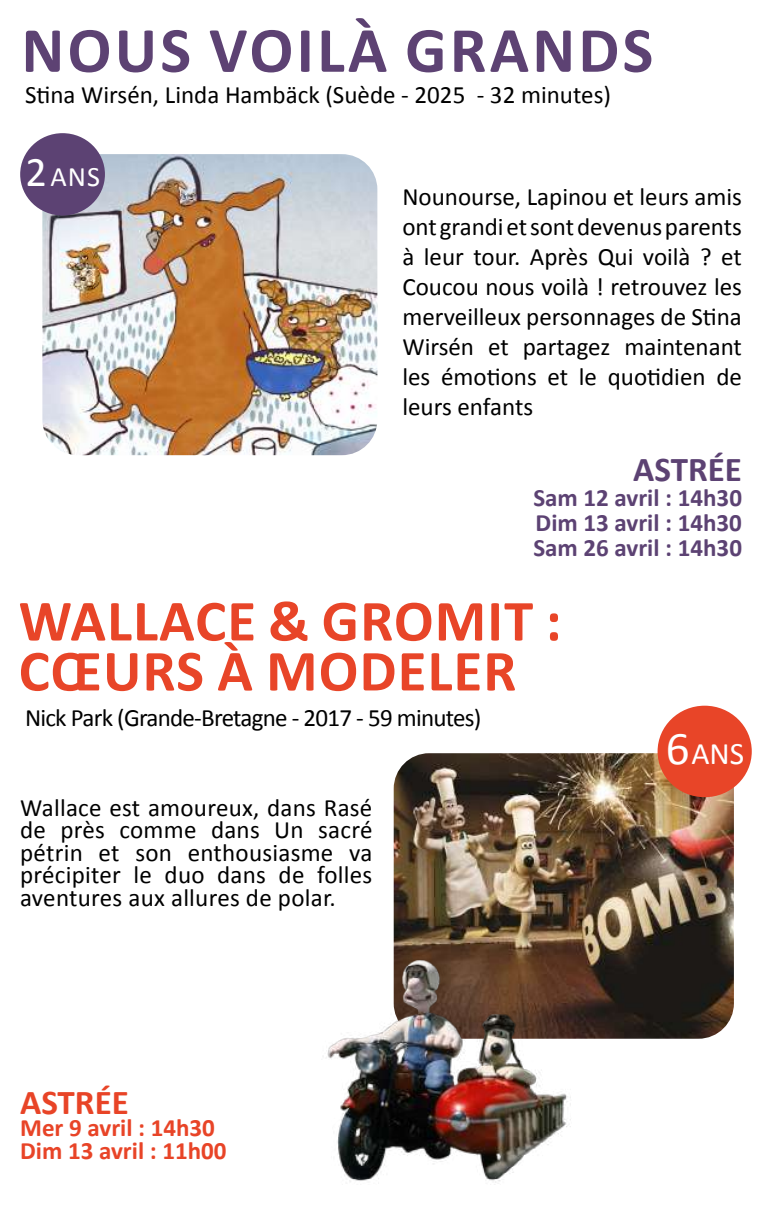
<style>
.page{position:relative;width:759px;height:1205px;background:#fff}
.page>*{position:absolute;margin:0;border:0;box-sizing:border-box;transform-origin:0 0}
.t1{font:700 65px "Calibri";letter-spacing:.05em;color:#5d4273}
.t2{font:700 58.75px/50px "Calibri";letter-spacing:.02em;color:#e84528}
.t3{font:700 35px "Calibri";color:#5c4273}
.t4{font:700 35px "Calibri";color:#e84427}
.t5{font:31.25px "Calibri";color:#fff}
.t6{font:28.25px "Calibri";color:#fff}
.t7{font:25px/30px "Calibri";color:#000;text-align:justify}
.t8{font:700 25px/25px "Calibri";color:#5c4273;text-align:justify}
.t9{font:25px "Calibri";letter-spacing:-.03em;color:#000}
.t10{font:700 25px/22.5px "Calibri";color:#e84427}
.s1{font-size:42.25px}
.s2{font-size:47px}
</style>
<div class="page">
<img style="left:42px;top:154px;width:335px;height:301px">
<img style="left:393px;top:753px;width:340px;height:286px">
<div style="left:657px;top:706px;width:94px;height:91px;background:#e84528;border-radius:50%"></div>
<div style="left:20px;top:133px;width:85px;height:82px;background:#5c4273;border-radius:50%"></div>
<img style="left:327px;top:955px;width:261px;height:228px">
<h1 class="t1" style="left:21px;top:4px;width:633px">NOUS VOILÀ GRANDS</h1>
<p class="t7" style="left:25px;top:79px;width:587px">Stina Wirsén, Linda Hambäck (Suède - 2025 - 32 minutes)</p>
<p class="t6" style="left:26px;top:156px;width:76px"><span class="s1">2</span>ANS</p>
<p class="t7" style="left:402px;top:181px;width:341px">Nounourse, Lapinou et leurs amis ont grandi et sont devenus parents à leur tour. Après Qui voilà ? et Coucou nous voilà ! retrouvez les merveilleux personnages de Stina Wirsén et partagez maintenant les émotions et le quotidien de leurs enfants</p>
<h3 class="t3" style="left:633px;top:445px;width:110px">ASTRÉE</h3>
<p class="t8" style="left:533px;top:485px;width:210px">Sam 12 avril : 14h30<br>Dim 13 avril : 14h30<br>Sam 26 avril : 14h30</p>
<h2 class="t2" style="left:19px;top:594px;width:544px">WALLACE &amp; GROMIT :<br>CŒURS À MODELER</h2>
<p class="t9" style="left:25px;top:700px;width:458px">Nick Park (Grande-Bretagne - 2017 - 59 minutes)</p>
<p class="t7" style="left:20px;top:796px;width:353px;line-height:22.5px">Wallace est amoureux, dans Rasé de près comme dans Un sacré pétrin et son enthousiasme va précipiter le duo dans de folles aventures aux allures de polar.</p>
<h3 class="t4" style="left:20px;top:1077px;width:110px">ASTRÉE</h3>
<p class="t10" style="left:20px;top:1116px;width:208px">Mer 9 avril : 14h30<br>Dim 13 avril : 11h00</p>
<p class="t5" style="left:665px;top:732px;width:80px"><span class="s2">6</span> ANS</p>
</div>
